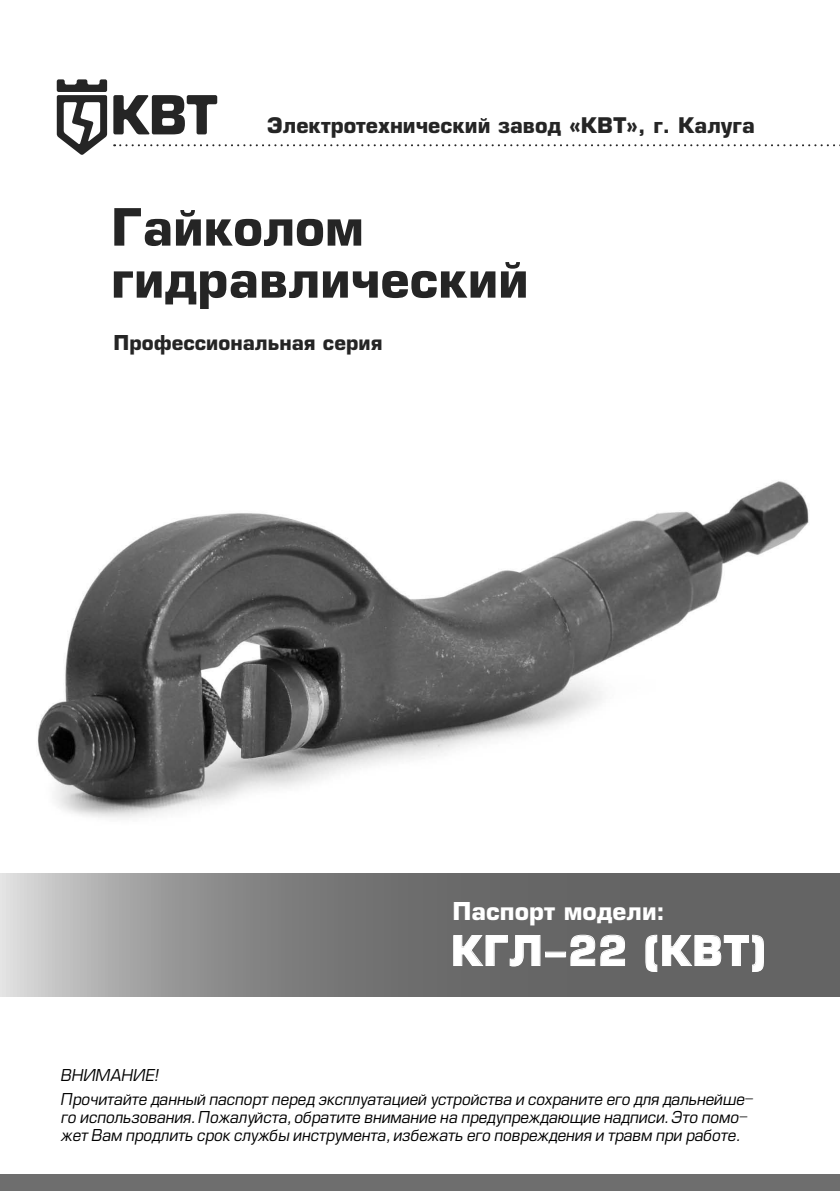
<style>
.page{position:relative;width:840px;height:1191px;background:#fff}
.page>*{position:absolute;margin:0;border:0;box-sizing:border-box;transform-origin:0 0}
.t1{font:700 50px/52px "Europe";color:#252525}
.t2{font:700 40px "Europe";letter-spacing:.025em;color:#fff}
.t3{font:700 24px "Europe";color:#fff}
.t4{font:700 21px "Europe";color:#252525}
.t5{font:700 20px "Europe";color:#252525}
.t6{font:italic 16px/23.6px "Europe";letter-spacing:-.005em;color:#000}
</style>
<div class="page">
<svg style="left:57px;top:79px;width:50px;height:76px"></svg>
<div style="left:0;top:1173px;width:839px;height:18px;background:#6e6e6e"></div>
<svg style="left:113px;top:95px;width:727px;height:52px"></svg>
<img style="left:37px;top:481px;width:772px;height:337px">
<svg style="left:0;top:873px;width:839px;height:123px;background:#818181"></svg>
<svg style="left:452px;top:924px;width:90px;height:42px;background:#787878"></svg>
<div style="left:545px;top:952px;width:20px;height:4px;border:1px solid #fff"></div>
<svg style="left:569px;top:924px;width:56px;height:42px;background:#797979"></svg>
<svg style="left:644px;top:924px;width:120px;height:48px;background:#747474"></svg>
<h3 class="t4" style="left:267px;top:113px;width:489px">Электротехнический завод «КВТ», г. Калуга</h3>
<h1 class="t1" style="left:111px;top:201px;width:419px">Гайколом гидравлический</h1>
<p class="t5" style="left:113px;top:330px;width:270px">Профессиональная серия</p>
<h3 class="t3" style="left:452px;top:896px;width:214px">Паспорт модели:</h3>
<h2 class="t2" style="left:451px;top:926px;width:316px">КГЛ-22 (КВТ)</h2>
<h2 class="t2" style="left:452px;top:916px;width:314px">НСT-55 (КВТ)</h2>
<p class="t6" style="left:61px;top:1064px;width:693px">ВНИМАНИЕ!<br>Прочитайте данный паспорт перед эксплуатацией устройства и сохраните его для дальнейше-</p>
<p class="t6" style="left:61px;top:1108px;width:688px;line-height:18px">го использования. Пожалуйста, обратите внимание на предупреждающие надписи. Это помо&shy;жет Вам продлить срок службы инструмента, избежать его повреждения и травм при работе.</p>
</div>
